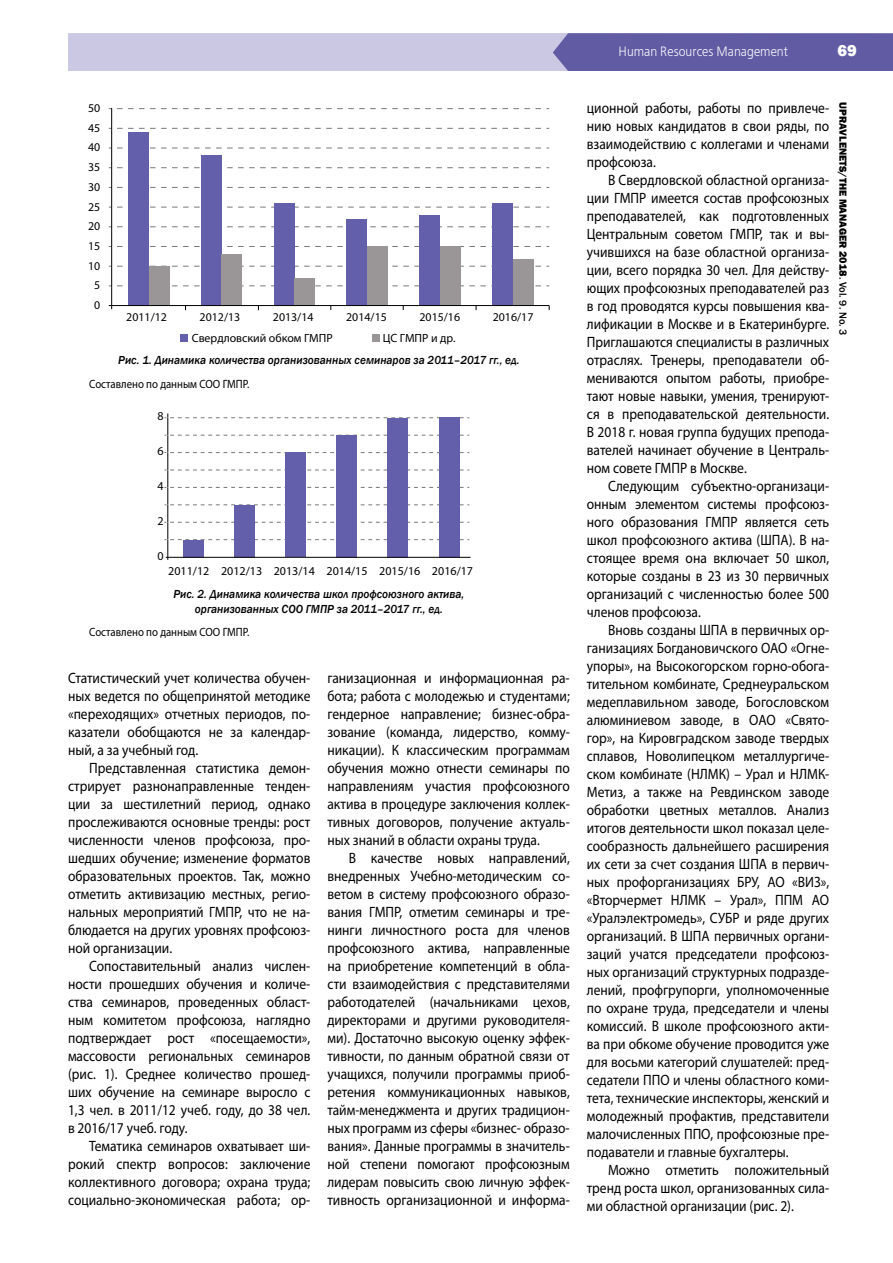
<style>
.page{position:relative;width:893px;height:1263px;background:#fff}
.page>*{position:absolute;margin:0;border:0;box-sizing:border-box;transform-origin:0 0}
.t1{font:800 16.5px "Franklin Gothic";color:#fff}
.t2{font:15px/18px "Myriad Pro";color:#000;text-align:justify;scale:.9 1}
.t3{font:13.5px "Free Set C";color:#fff;scale:.9 1}
.t4{font:italic 500 12px/14.4px "Franklin Gothic";color:#000;text-align:center;scale:.95 1}
.t5{font:12px "Myriad Pro";color:#000;scale:.9 1}
.t6{font:12px "Myriad Pro";color:#000}
.t7{font:11.85px/19.6px "Myriad Pro";color:#000}
.t8{font:800 10.5px "Franklin Gothic";color:#000}
.s1{font-family:"Franklin Gothic Heavy C";font-weight:400}
.s2{font-weight:500}
</style>
<div class="page">
<div style="left:68px;top:33px;width:825px;height:38px;background:#cac8e2"></div>
<div style="left:553px;top:33px;width:340px;height:38px;background:#605ba3"></div>
<svg style="left:109px;top:286px;width:440px;height:1px"></svg>
<svg style="left:109px;top:266px;width:440px;height:1px"></svg>
<svg style="left:109px;top:246px;width:440px;height:1px"></svg>
<svg style="left:109px;top:227px;width:440px;height:1px"></svg>
<svg style="left:109px;top:207px;width:440px;height:1px"></svg>
<svg style="left:109px;top:187px;width:440px;height:1px"></svg>
<svg style="left:109px;top:167px;width:440px;height:1px"></svg>
<svg style="left:109px;top:148px;width:440px;height:1px"></svg>
<svg style="left:109px;top:128px;width:440px;height:1px"></svg>
<svg style="left:109px;top:108px;width:440px;height:1px"></svg>
<hr style="left:111px;top:108px;width:1px;height:201px;background:#000">
<div style="left:128px;top:132px;width:21px;height:174px;background:#645faa"></div>
<div style="left:149px;top:266px;width:21px;height:40px;background:#9a9697"></div>
<div style="left:201px;top:155px;width:21px;height:151px;background:#645faa"></div>
<div style="left:222px;top:254px;width:20px;height:52px;background:#9a9697"></div>
<div style="left:274px;top:203px;width:20px;height:103px;background:#645faa"></div>
<div style="left:294px;top:278px;width:21px;height:28px;background:#9a9697"></div>
<div style="left:346px;top:219px;width:21px;height:87px;background:#645faa"></div>
<div style="left:367px;top:246px;width:21px;height:60px;background:#9a9697"></div>
<div style="left:419px;top:215px;width:21px;height:91px;background:#645faa"></div>
<div style="left:440px;top:246px;width:20px;height:60px;background:#9a9697"></div>
<div style="left:492px;top:203px;width:21px;height:103px;background:#645faa"></div>
<div style="left:513px;top:259px;width:20px;height:47px;background:#9a9697"></div>
<hr style="left:109px;top:305px;width:440px;height:1px;background:#000">
<div style="left:181px;top:335px;width:7px;height:7px;background:#645faa"></div>
<div style="left:372px;top:335px;width:7px;height:7px;background:#9a9697"></div>
<hr style="left:167px;top:413px;width:1px;height:147px;background:#000">
<svg style="left:164px;top:539px;width:305px;height:1px"></svg>
<svg style="left:164px;top:522px;width:305px;height:1px"></svg>
<svg style="left:164px;top:505px;width:305px;height:1px"></svg>
<svg style="left:164px;top:487px;width:305px;height:1px"></svg>
<svg style="left:164px;top:470px;width:305px;height:1px"></svg>
<svg style="left:164px;top:452px;width:305px;height:1px"></svg>
<svg style="left:164px;top:435px;width:305px;height:1px"></svg>
<svg style="left:164px;top:417px;width:305px;height:1px"></svg>
<div style="left:183px;top:540px;width:20px;height:17px;background:#645faa"></div>
<div style="left:235px;top:505px;width:20px;height:52px;background:#645faa"></div>
<div style="left:286px;top:453px;width:20px;height:104px;background:#645faa"></div>
<div style="left:337px;top:435px;width:20px;height:122px;background:#645faa"></div>
<div style="left:388px;top:418px;width:20px;height:139px;background:#645faa"></div>
<div style="left:439px;top:417px;width:20px;height:140px;background:#645faa"></div>
<hr style="left:166px;top:557px;width:305px;height:1px;background:#000">
<p class="t3" style="left:619px;top:44px;width:190px">Human Resources Management</p>
<p class="t1" style="left:837px;top:39px;width:21px">69</p>
<p class="t7" style="left:88px;top:98px;width:14px">50</p>
<p class="t7" style="left:88px;top:118px;width:14px">45</p>
<p class="t7" style="left:88px;top:137px;width:14px">40</p>
<p class="t7" style="left:88px;top:157px;width:14px">35</p>
<p class="t7" style="left:88px;top:177px;width:14px">30</p>
<p class="t7" style="left:88px;top:197px;width:14px">25</p>
<p class="t7" style="left:88px;top:216px;width:14px">20</p>
<p class="t7" style="left:88px;top:236px;width:14px">15<br>10</p>
<p class="t7" style="left:94px;top:275px;width:8px">5</p>
<p class="t7" style="left:94px;top:295px;width:8px">0</p>
<p class="t7" style="left:126px;top:307px;width:42px">2011/12</p>
<p class="t7" style="left:200px;top:307px;width:42px">2012/13</p>
<p class="t7" style="left:273px;top:307px;width:42px">2013/14</p>
<p class="t7" style="left:346px;top:307px;width:42px">2014/15</p>
<p class="t7" style="left:419px;top:307px;width:42px">2015/16</p>
<p class="t7" style="left:493px;top:307px;width:42px">2016/17</p>
<p class="t7" style="left:192px;top:328px;width:142px">Свердловский обком ГМПР</p>
<p class="t7" style="left:383px;top:328px;width:74px">ЦС ГМПР и др.</p>
<p class="t4" style="left:118px;top:353px;width:424px">Рис. 1. Динамика количества организованных семинаров за 2011–2017 гг., ед.</p>
<p class="t5" style="left:89px;top:376px;width:179px">Составлено по данным СОО ГМПР.</p>
<p class="t6" style="left:157px;top:409px;width:8px">8</p>
<p class="t6" style="left:157px;top:444px;width:8px">6</p>
<p class="t6" style="left:157px;top:479px;width:8px">4</p>
<p class="t6" style="left:157px;top:513px;width:8px">2</p>
<p class="t6" style="left:157px;top:548px;width:8px">0</p>
<p class="t6" style="left:168px;top:564px;width:306px">2011/12 2012/13 2013/14 2014/15 2015/16 2016/17</p>
<p class="t4" style="left:173px;top:587px;width:308px">Рис. 2. Динамика количества школ профсоюзного актива, организованных СОО ГМПР за 2011–2017 гг., ед.</p>
<p class="t5" style="left:89px;top:624px;width:179px">Составлено по данным СОО ГМПР.</p>
<p class="t2" style="left:68px;top:669px;width:271px">Статистический учет количества обучен&shy;ных ведется по общепринятой методике «переходящих» отчетных периодов, по&shy;казатели обобщаются не за календар&shy;ный, а за учебный год.</p>
<p class="t2" style="left:68px;top:759px;width:271px;text-indent:21px">Представленная статистика демон&shy;стрирует разнонаправленные тенден&shy;ции за шестилетний период, однако прослеживаются основные тренды: рост численности членов профсоюза, про&shy;шедших обучение; изменение форматов образовательных проектов. Так, можно отметить активизацию местных, регио&shy;нальных мероприятий ГМПР, что не на&shy;блюдается на других уровнях профсоюз&shy;ной организации.</p>
<p class="t2" style="left:68px;top:957px;width:271px;text-indent:21px">Сопоставительный анализ числен&shy;ности прошедших обучения и количе&shy;ства семинаров, проведенных област&shy;ным комитетом профсоюза, наглядно подтверждает рост «посещаемости», массовости региональных семинаров (рис. 1). Среднее количество прошед&shy;ших обучение на семинаре выросло с 1,3 чел. в 2011/12 учеб. году, до 38 чел. в 2016/17 учеб. году.</p>
<p class="t2" style="left:68px;top:1137px;width:271px;text-indent:21px">Тематика семинаров охватывает ши&shy;рокий спектр вопросов: заключение коллективного договора; охрана труда; социально-экономическая работа; ор-</p>
<p class="t2" style="left:327px;top:669px;width:271px">ганизационная и информационная ра&shy;бота; работа с молодежью и студентами; гендерное направление; бизнес-обра&shy;зование (команда, лидерство, комму&shy;никации). К классическим программам обучения можно отнести семинары по направлениям участия профсоюзного актива в процедуре заключения коллек&shy;тивных договоров, получение актуаль&shy;ных знаний в области охраны труда.</p>
<p class="t2" style="left:327px;top:849px;width:271px;text-indent:21px">В качестве новых направлений, внедренных Учебно-методическим со&shy;ветом в систему профсоюзного образо&shy;вания ГМПР, отметим семинары и тре&shy;нинги личностного роста для членов профсоюзного актива, направленные на приобретение компетенций в обла&shy;сти взаимодействия с представителями работодателей (начальниками цехов, директорами и другими руководителя&shy;ми). Достаточно высокую оценку эффек&shy;тивности, по данным обратной связи от учащихся, получили программы приоб&shy;ретения коммуникационных навыков, тайм-менеджмента и других традицион&shy;ных программ из сферы «бизнес- образо&shy;вания». Данные программы в значитель&shy;ной степени помогают профсоюзным лидерам повысить свою личную эффек&shy;тивность организационной и информа-</p>
<p class="t2" style="left:587px;top:99px;width:271px">ционной работы, работы по привлече&shy;нию новых кандидатов в свои ряды, по взаимодействию с коллегами и членами профсоюза.</p>
<p class="t2" style="left:587px;top:171px;width:271px;text-indent:21px">В Свердловской областной организа&shy;ции ГМПР имеется состав профсоюзных преподавателей, как подготовленных Центральным советом ГМПР, так и вы&shy;учившихся на базе областной организа&shy;ции, всего порядка 30 чел. Для действу&shy;ющих профсоюзных преподавателей раз в год проводятся курсы повышения ква&shy;лификации в Москве и в Екатеринбурге.<br>Приглашаются специалисты в различных отраслях. Тренеры, преподаватели об&shy;мениваются опытом работы, приобре&shy;тают новые навыки, умения, тренируют&shy;ся в преподавательской деятельности.<br>В 2018 г. новая группа будущих препода&shy;вателей начинает обучение в Централь&shy;ном совете ГМПР в Москве.</p>
<p class="t2" style="left:587px;top:477px;width:271px;text-indent:21px">Следующим субъектно-организаци&shy;онным элементом системы профсоюз&shy;ного образования ГМПР является сеть школ профсоюзного актива (ШПА). В на&shy;стоящее время она включает 50 школ, которые созданы в 23 из 30 первичных организаций с численностью более 500 членов профсоюза.</p>
<p class="t2" style="left:587px;top:621px;width:271px;text-indent:21px">Вновь созданы ШПА в первичных ор&shy;ганизациях Богдановичского ОАО «Огне&shy;упоры», на Высокогорском горно-обога&shy;тительном комбинате, Среднеуральском медеплавильном заводе, Богословском алюминиевом заводе, в ОАО «Свято&shy;гор», на Кировградском заводе твердых сплавов, Новолипецком металлургиче&shy;ском комбинате (НЛМК) – Урал и НЛМК-Метиз, а также на Ревдинском заводе обработки цветных металлов. Анализ итогов деятельности школ показал целе&shy;сообразность дальнейшего расширения их сети за счет создания ШПА в первич&shy;ных профорганизациях БРУ, АО «ВИЗ», «Вторчермет НЛМК – Урал», ППМ АО «Уралэлектромедь», СУБР и ряде других организаций. В ШПА первичных органи&shy;заций учатся председатели профсоюз&shy;ных организаций структурных подразде&shy;лений, профгрупорги, уполномоченные по охране труда, председатели и члены комиссий. В школе профсоюзного акти&shy;ва при обкоме обучение проводится уже для восьми категорий слушателей: пред&shy;седатели ППО и члены областного коми&shy;тета, технические инспекторы, женский и молодежный профактив, представители малочисленных ППО, профсоюзные пре&shy;подаватели и главные бухгалтеры.</p>
<p class="t2" style="left:587px;top:1161px;width:271px;text-indent:21px">Можно отметить положительный тренд роста школ, организованных сила&shy;ми областной организации (рис. 2).</p>
<p class="t8" style="left:850px;top:102px;width:235px;rotate:90deg">UPRAVLENETS/THE MANAGER <span class="s1">2018</span><span class="s2">. Vol. 9. No. 3</span></p>
</div>
